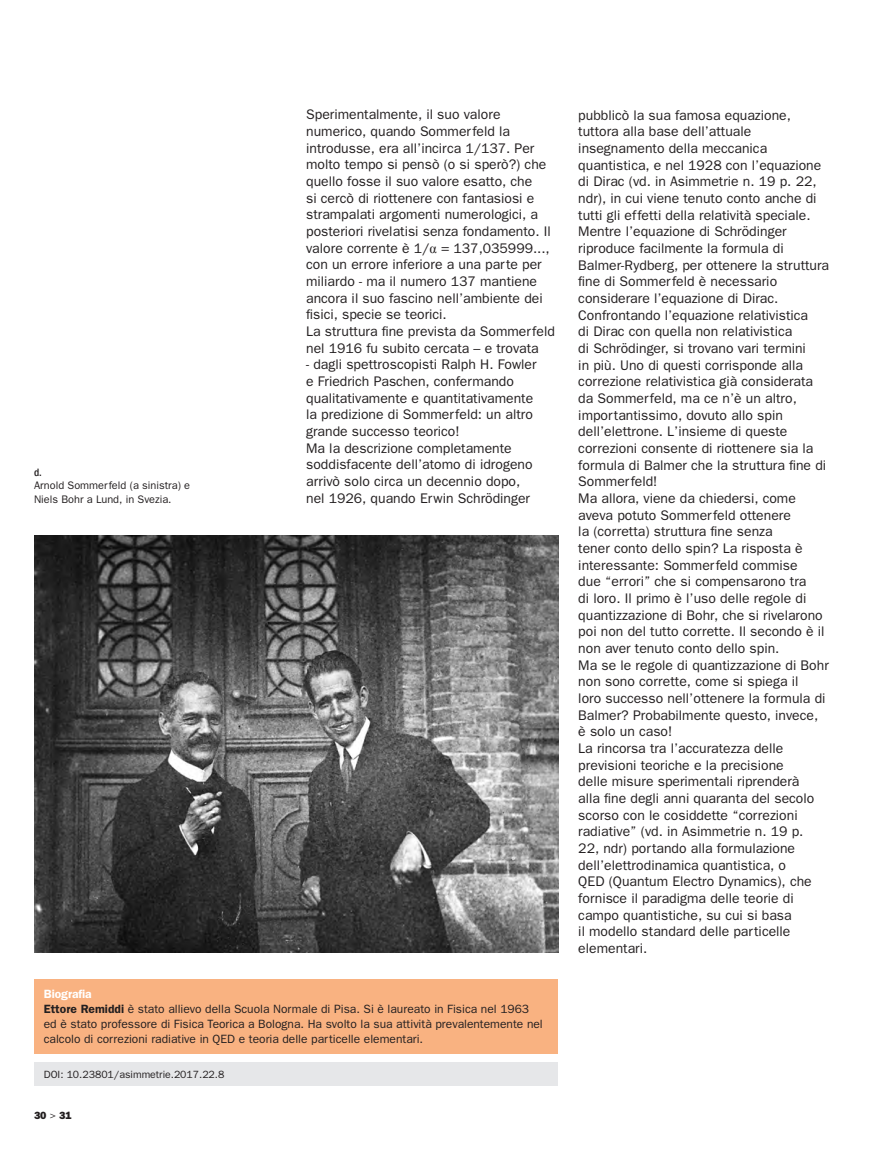
<style>
.page{position:relative;width:893px;height:1149px;background:#fff}
.page>*{position:absolute;margin:0;border:0;box-sizing:border-box;transform-origin:0 0}
.t1{font:13.95px/16.6px "Franklin Gothic";color:#231f20}
.t2{font:12px/15px "Franklin Gothic";color:#231f20}
.t3{font:10.95px/13.2px "Franklin Gothic";color:#231f20}
.t4{font:500 condensed 10.95px "Franklin Gothic";color:#231f20}
.t5{font:10.5px "Franklin Gothic";color:#231f20}
.t6{font:800 10.5px "Franklin Gothic";color:#231f20}
.s1{font-family:"Times New Roman"}
.s2{font-weight:600;color:#fff}
.s3{font-weight:600}
.s4{font-weight:400}
</style>
<div class="page">
<div style="left:34px;top:978px;width:523px;height:74px;background:#f9b281"></div>
<img style="left:34px;top:536px;width:525px;height:416px">
<div style="left:34px;top:1061px;width:523px;height:24px;background:#e6e7e9"></div>
<p class="t4" style="left:34px;top:466px;width:9px">d.</p>
<p class="t3" style="left:34px;top:479px;width:158px">Arnold Sommerfeld (a sinistra) e<br>Niels Bohr a Lund, in Svezia.</p>
<p class="t1" style="left:306px;top:106px;width:250px">Sperimentalmente, il suo valore numerico, quando Sommerfeld la introdusse, era all’incirca 1/137. Per molto tempo si pensò (o si sperò?) che quello fosse il suo valore esatto, che<br>si cercò di riottenere con fantasiosi e strampalati argomenti numerologici, a posteriori rivelatisi senza fondamento. Il valore corrente è 1/<span class="s1">α</span> = 137,035999..., con un errore inferiore a una parte per miliardo - ma il numero 137 mantiene ancora il suo fascino nell’ambiente dei fisici, specie se teorici.<br>La struttura fine prevista da Sommerfeld nel 1916 fu subito cercata – e trovata</p>
<p class="t1" style="left:306px;top:356px;width:232px">- dagli spettroscopisti Ralph H. Fowler e Friedrich Paschen, confermando qualitativamente e quantitativamente la predizione di Sommerfeld: un altro grande successo teorico!<br>Ma la descrizione completamente soddisfacente dell’atomo di idrogeno arrivò solo circa un decennio dopo, nel 1926, quando Erwin Schrödinger</p>
<p class="t2" style="left:44px;top:986px;width:501px"><span class="s2">Biografia<br></span><span class="s3">Ettore Remiddi</span> è stato allievo della Scuola Normale di Pisa. Si è laureato in Fisica nel 1963 ed è stato professore di Fisica Teorica a Bologna. Ha svolto la sua attività prevalentemente nel calcolo di correzioni radiative in QED e teoria delle particelle elementari.</p>
<p class="t5" style="left:44px;top:1068px;width:182px">DOI: 10.23801/asimmetrie.2017.22.8</p>
<p class="t6" style="left:34px;top:1108px;width:39px">30 <span class="s4">&gt;</span> 31</p>
<p class="t1" style="left:578px;top:106px;width:252px">pubblicò la sua famosa equazione, tuttora alla base dell’attuale insegnamento della meccanica quantistica, e nel 1928 con l’equazione di Dirac (vd. in Asimmetrie n. 19 p. 22, ndr), in cui viene tenuto conto anche di tutti gli effetti della relatività speciale.<br>Mentre l’equazione di Schrödinger riproduce facilmente la formula di Balmer-Rydberg, per ottenere la struttura fine di Sommerfeld è necessario considerare l’equazione di Dirac.<br>Confrontando l’equazione relativistica<br>di Dirac con quella non relativistica<br>di Schrödinger, si trovano vari termini<br>in più. Uno di questi corrisponde alla correzione relativistica già considerata da Sommerfeld, ma ce n’è un altro, importantissimo, dovuto allo spin dell’elettrone. L’insieme di queste correzioni consente di riottenere sia la formula di Balmer che la struttura fine di Sommerfeld!<br>Ma allora, viene da chiedersi, come aveva potuto Sommerfeld ottenere<br>la (corretta) struttura fine senza<br>tener conto dello spin? La risposta è interessante: Sommerfeld commise<br>due “errori” che si compensarono tra<br>di loro. Il primo è l’uso delle regole di quantizzazione di Bohr, che si rivelarono poi non del tutto corrette. Il secondo è il non aver tenuto conto dello spin.<br>Ma se le regole di quantizzazione di Bohr non sono corrette, come si spiega il<br>loro successo nell’ottenere la formula di Balmer? Probabilmente questo, invece, è solo un caso!<br>La rincorsa tra l’accuratezza delle previsioni teoriche e la precisione<br>delle misure sperimentali riprenderà<br>alla fine degli anni quaranta del secolo scorso con le cosiddette “correzioni radiative” (vd. in Asimmetrie n. 19 p.<br>22, ndr) portando alla formulazione dell’elettrodinamica quantistica, o<br>QED (Quantum Electro Dynamics), che fornisce il paradigma delle teorie di campo quantistiche, su cui si basa<br>il modello standard delle particelle elementari.</p>
</div>
